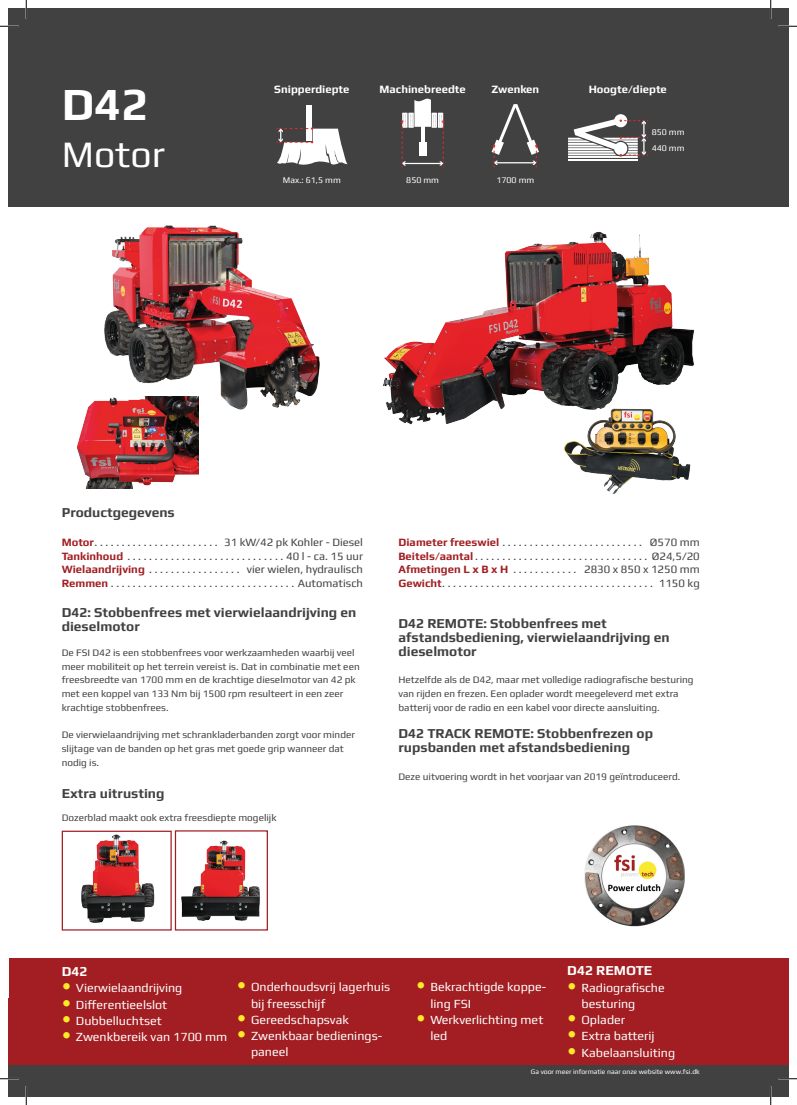
<style>
.page{position:relative;width:797px;height:1105px;background:#fff}
.page>*{position:absolute;margin:0;border:0;box-sizing:border-box;transform-origin:0 0}
.Produktnavn{font:700 46.25px "Play";color:#fff}
.Kategorinavn{font:37.5px "Play";color:#fff}
.Brødtekst{font:700 13.75px/13.8px "Play";color:#414142}
.Mellemrubrik_uden_br{font:700 13.75px/13.8px "Play";color:#414142}
.Mellemrubrik{font:700 13.75px "Play";color:#414142}
.Keywords_heading{font:700 13.75px "Play";color:#fff}
.t1{font:12.5px/16.2px "Play";color:#fff}
.Produktdata{font:11.25px "Play";color:#414142}
.Produktdata-2{font:700 11.25px "Play";color:#a21e22}
.Ikon_overskrift{font:700 11.25px "Play";color:#fff}
.Brødtekst-2{font:10px/13.8px "Play";color:#414142}
.Ikon_værdi{font:8.75px "Play";color:#fff}
.t2{font:6.88px "Play";color:#fff}
.s1{font-size:20px;color:#faea27}
</style>
<div class="page">
<div style="left:9px;top:9px;width:779px;height:198px;background:#414142"></div>
<div style="left:9px;top:1064px;width:779px;height:32px;background:#414142"></div>
<div style="left:9px;top:958px;width:779px;height:106px;background:#a21e22"></div>
<img style="left:104px;top:225px;width:216px;height:185px">
<img style="left:383px;top:231px;width:311px;height:194px">
<svg style="left:61px;top:830px;width:207px;height:101px"></svg>
<svg style="left:491px;top:104px;width:48px;height:63px"></svg>
<hr style="left:568px;top:159px;width:69px;height:2px;background:#fff">
<svg style="left:568px;top:114px;width:80px;height:44px"></svg>
<svg style="left:401px;top:99px;width:43px;height:68px"></svg>
<div style="left:306px;top:105px;width:5px;height:36px;background:#fff"></div>
<svg style="left:276px;top:127px;width:71px;height:38px"></svg>
<img style="left:76px;top:396px;width:123px;height:92px">
<img style="left:559px;top:404px;width:135px;height:90px">
<img style="left:584px;top:825px;width:100px;height:102px">
<svg style="left:0;top:25px;width:19px;height:2px"></svg>
<svg style="left:778px;top:25px;width:19px;height:2px"></svg>
<svg style="left:25px;top:0;width:2px;height:19px"></svg>
<svg style="left:25px;top:1086px;width:2px;height:19px"></svg>
<p class="Produktnavn" style="left:62px;top:77px;width:88px">D42</p>
<p class="Kategorinavn" style="left:62px;top:132px;width:105px">Motor</p>
<p class="Ikon_overskrift" style="left:274px;top:82px;width:77px">Snipperdiepte</p>
<p class="Ikon_overskrift" style="left:379px;top:83px;width:88px">Machinebreedte</p>
<p class="Ikon_overskrift" style="left:491px;top:83px;width:49px">Zwenken</p>
<p class="Ikon_værdi" style="left:283px;top:175px;width:59px">Max.: 61,5 mm</p>
<p class="Ikon_værdi" style="left:406px;top:175px;width:34px">850 mm</p>
<p class="Ikon_værdi" style="left:496px;top:175px;width:39px">1700 mm</p>
<p class="Ikon_overskrift" style="left:589px;top:83px;width:80px">Hoogte/diepte</p>
<p class="Ikon_værdi" style="left:651px;top:127px;width:34px">850 mm</p>
<p class="Ikon_værdi" style="left:651px;top:143px;width:34px">440 mm</p>
<p class="Mellemrubrik" style="left:62px;top:504px;width:115px">Productgegevens</p>
<p class="Produktdata-2" style="left:62px;top:535px;width:34px">Motor</p>
<p class="Produktdata" style="left:224px;top:535px;width:140px">31 kW/42 pk Kohler - Diesel</p>
<p class="Produktdata-2" style="left:62px;top:549px;width:63px">Tankinhoud</p>
<p class="Produktdata" style="left:286px;top:549px;width:78px">40 l - ca. 15 uur</p>
<p class="Produktdata-2" style="left:62px;top:563px;width:85px">Wielaandrijving</p>
<p class="Produktdata" style="left:247px;top:563px;width:118px">vier wielen, hydraulisch</p>
<p class="Produktdata-2" style="left:62px;top:577px;width:48px">Remmen</p>
<p class="Produktdata" style="left:298px;top:577px;width:67px">Automatisch</p>
<p class="Mellemrubrik_uden_br" style="left:62px;top:605px;width:296px">D42: Stobbenfrees met vierwielaandrijving en dieselmotor</p>
<p class="Brødtekst-2" style="left:62px;top:645px;width:299px">De FSI D42 is een stobbenfrees voor werkzaamheden waarbij veel meer mobiliteit op het terrein vereist is. Dat in combinatie met een freesbreedte van 1700 mm en de krachtige dieselmotor van 42 pk met een koppel van 133 Nm bij 1500 rpm resulteert in een zeer krachtige stobbenfrees.</p>
<p class="Brødtekst-2" style="left:62px;top:728px;width:295px">De vierwielaandrijving met schrankladerbanden zorgt voor minder slijtage van de banden op het gras met goede grip wanneer dat nodig is.</p>
<p class="Mellemrubrik" style="left:62px;top:785px;width:104px">Extra uitrusting</p>
<p class="Brødtekst-2" style="left:62px;top:810px;width:216px">Dozerblad maakt ook extra freesdiepte mogelijk</p>
<p class="Produktdata-2" style="left:398px;top:535px;width:102px">Diameter freeswiel</p>
<p class="Produktdata" style="left:650px;top:535px;width:51px">Ø570 mm</p>
<p class="Produktdata-2" style="left:398px;top:549px;width:76px">Beitels/aantal</p>
<p class="Produktdata" style="left:652px;top:549px;width:49px">Ø24,5/20</p>
<p class="Produktdata-2" style="left:398px;top:563px;width:111px">Afmetingen L x B x H</p>
<p class="Produktdata" style="left:584px;top:563px;width:117px">2830 x 850 x 1250 mm</p>
<p class="Produktdata-2" style="left:398px;top:577px;width:45px">Gewicht</p>
<p class="Produktdata" style="left:659px;top:577px;width:42px">1150 kg</p>
<p class="Brødtekst" style="left:398px;top:617px;width:273px">D42 REMOTE: Stobbenfrees met afstandsbediening, vierwielaandrijving en dieselmotor</p>
<p class="Brødtekst-2" style="left:398px;top:673px;width:296px">Hetzelfde als de D42, maar met volledige radiografische besturing van rijden en frezen. Een oplader wordt meegeleverd met extra batterij voor de radio en een kabel voor directe aansluiting.</p>
<p class="Brødtekst" style="left:398px;top:727px;width:256px">D42 TRACK REMOTE: Stobbenfrezen op rupsbanden met afstandsbediening</p>
<p class="Brødtekst-2" style="left:398px;top:769px;width:283px">Deze uitvoering wordt in het voorjaar van 2019 geïntroduceerd.</p>
<p class="Keywords_heading" style="left:62px;top:963px;width:27px">D42</p>
<p class="t1" style="left:62px;top:980px;width:122px"><span class="s1">•</span> Vierwielaandrijving</p>
<p class="t1" style="left:62px;top:996px;width:107px"><span class="s1">•</span> Differentieelslot</p>
<p class="t1" style="left:62px;top:1012px;width:102px"><span class="s1">•</span> Dubbelluchtset</p>
<p class="t1" style="left:62px;top:1028px;width:167px"><span class="s1">•</span> Zwenkbereik van 1700 mm</p>
<p class="t1" style="left:251px;top:979px;width:141px;text-indent:-14px"><span class="s1">•</span> Onderhoudsvrij lagerhuis bij freesschijf</p>
<p class="t1" style="left:237px;top:1011px;width:114px"><span class="s1">•</span> Gereedschapsvak</p>
<p class="t1" style="left:251px;top:1027px;width:133px;text-indent:-14px"><span class="s1">•</span> Zwenkbaar bedienings&shy;paneel</p>
<p class="t1" style="left:430px;top:979px;width:117px;text-indent:-14px"><span class="s1">•</span> Bekrachtigde koppe&shy;ling FSI</p>
<p class="t1" style="left:430px;top:1011px;width:114px;text-indent:-14px"><span class="s1">•</span> Werkverlichting met led</p>
<p class="Keywords_heading" style="left:567px;top:962px;width:86px">D42 REMOTE</p>
<p class="t1" style="left:581px;top:979px;width:85px;text-indent:-14px"><span class="s1">•</span> Radiografische besturing</p>
<p class="t1" style="left:567px;top:1011px;width:59px"><span class="s1">•</span> Oplader</p>
<p class="t1" style="left:567px;top:1028px;width:89px"><span class="s1">•</span> Extra batterij</p>
<p class="t1" style="left:567px;top:1044px;width:109px"><span class="s1">•</span> Kabelaansluiting</p>
<p class="t2" style="left:531px;top:1067px;width:170px">Ga voor meer informatie naar onze website www.fsi.dk</p>
</div>
